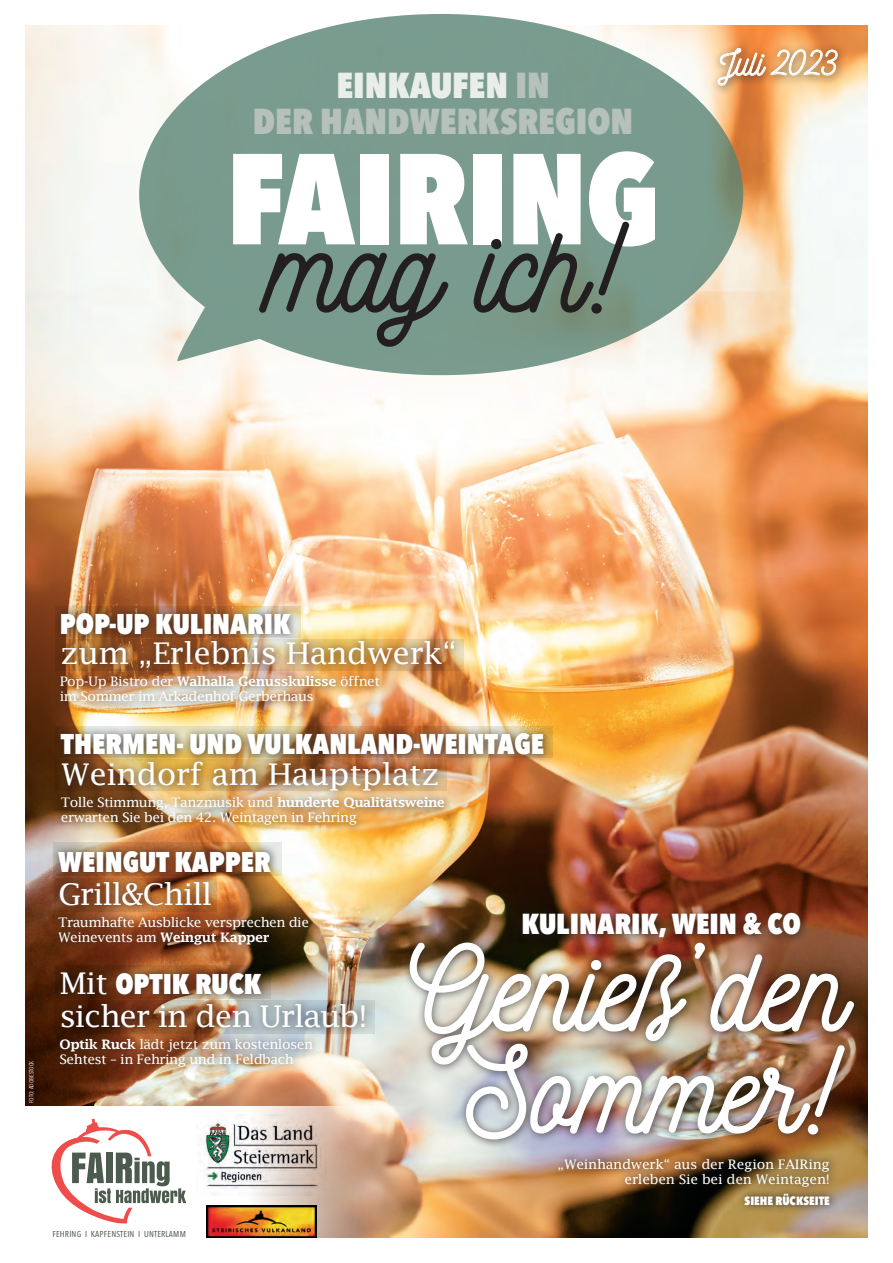
<style>
.page{position:relative;width:893px;height:1263px;background:#fff}
.page>*{position:absolute;margin:0;border:0;box-sizing:border-box;transform-origin:0 0}
.t1{font:800 127.8px "Avenir Next Condensed";letter-spacing:-.01em;color:#fff}
.t2{font:121.05px "Nickainley";color:#231f20}
.t3{font:117.15px "Nickainley";color:#fff}
.t4{font:800 36px "Avenir Next Condensed";color:#b6c1bb}
.t5{font:800 36px "Avenir Next Condensed";color:#e9eeeb}
.t6{font:34.8px "Nickainley";color:#fff}
.t7{font:30px "Lucida Fax";letter-spacing:-.02em;color:#fff;scale:1.05 1}
.t8{font:30px "Lucida Fax";letter-spacing:-.04em;color:#fff;scale:1.05 1}
.t9{font:800 28.8px "Avenir Next Condensed";color:#fff}
.t10{font:800 28.5px "Avenir Next Condensed";color:#fff}
.t11{font:13.2px/15px "Lucida Fax";letter-spacing:-.04em;color:#fff;scale:1.05 1}
.t12{font:13.2px "Lucida Fax";letter-spacing:-.02em;color:#fff;scale:1.05 1}
.t13{font:600 13.2px "Lucida Fax";letter-spacing:-.04em;color:#fff;scale:1.05 1}
.t14{font:800 12px "Avenir Next Condensed";color:#fff}
.t15{font:500 8.55px "Avenir Next Condensed";letter-spacing:.02em;color:#5b665c}
.t16{font:6px "Avenir Next Condensed";color:#fff}
.s1{color:#b6c1bb}
.s2{font-weight:600}
.s3{font-weight:400}
.s4{font-family:"Lucida Fax";font-weight:400;font-size:30px}
</style>
<div class="page">
<img style="left:26px;top:26px;width:841px;height:1211px">
<div style="left:710px;top:41px;width:138px;height:55px;background:#231f20;opacity:.75"></div>
<svg style="left:717px;top:48px;width:121px;height:132px"></svg>
<div style="left:139px;top:14px;width:604px;height:361px;background:#799b8f;border-radius:50%"></div>
<svg style="left:172px;top:252px;width:277px;height:111px"></svg>
<svg style="left:474px;top:221px;width:155px;height:94px"></svg>
<svg style="left:26px;top:1106px;width:415px;height:132px"></svg>
<img style="left:207px;top:1206px;width:109px;height:31px">
<img style="left:197px;top:1115px;width:130px;height:81px">
<svg style="left:47px;top:1118px;width:139px;height:107px"></svg>
<img style="left:551px;top:1150px;width:288px;height:64px">
<div style="left:401px;top:934px;width:462px;height:215px;background:#231f20;opacity:.75"></div>
<img style="left:408px;top:941px;width:447px;height:199px">
<div style="left:514px;top:906px;width:296px;height:41px;background:#231f20;opacity:.75"></div>
<div style="left:52px;top:964px;width:322px;height:112px;background:#231f20;opacity:.75"></div>
<div style="left:51px;top:842px;width:267px;height:112px;background:#231f20;opacity:.75"></div>
<div style="left:53px;top:725px;width:500px;height:109px;background:#231f20;opacity:.75"></div>
<div style="left:53px;top:605px;width:411px;height:106px;background:#231f20;opacity:.75"></div>
<p class="t5" style="left:336px;top:63px;width:215px">EINKAUFEN <span class="s1">IN</span></p>
<p class="t4" style="left:253px;top:99px;width:382px">DER HANDWERKSREGION</p>
<p class="t1" style="left:226px;top:120px;width:435px">FAIRING</p>
<p class="t2" style="left:267px;top:190px;width:354px">mag ich!</p>
<p class="t6" style="left:718px;top:41px;width:122px">Juli 2023</p>
<p class="t16" style="left:26px;top:1103px;width:44px;rotate:-90deg">FOTO: ADOBESTOCK</p>
<p class="t10" style="left:60px;top:606px;width:233px">POP-UP KULINARIK</p>
<p class="t7" style="left:60px;top:635px;width:380px">zum „Erlebnis Handwerk“</p>
<p class="t11" style="left:60px;top:674px;width:306px">Pop-Up Bistro der <span class="s2">Walhalla Genusskulisse</span> öffnet</p>
<p class="t11" style="left:60px;top:689px;width:243px">im Sommer im Arkadenhof Gerberhaus</p>
<p class="t10" style="left:61px;top:727px;width:485px">THERMEN- UND VULKANLAND-WEINTAGE</p>
<p class="t7" style="left:61px;top:756px;width:363px">Weindorf am Hauptplatz</p>
<p class="t11" style="left:61px;top:795px;width:367px">Tolle Stimmung, Tanzmusik und <span class="s2">hunderte Qualitätsweine </span>erwarten Sie bei den 42. Weintagen in Fehring</p>
<p class="t10" style="left:58px;top:844px;width:214px">WEINGUT KAPPER</p>
<p class="t8" style="left:58px;top:876px;width:148px">Grill&amp;Chill</p>
<p class="t11" style="left:58px;top:915px;width:241px">Traumhafte Ausblicke versprechen die</p>
<p class="t13" style="left:58px;top:930px;width:203px"><span class="s3">Weinevents am</span> Weingut Kapper</p>
<p class="t10" style="left:60px;top:966px;width:204px"><span class="s4">Mit</span> OPTIK RUCK</p>
<p class="t8" style="left:60px;top:998px;width:295px">sicher in den Urlaub!</p>
<p class="t11" style="left:60px;top:1037px;width:243px"><span class="s2">Optik Ruck</span> lädt jetzt zum kostenlosen</p>
<p class="t11" style="left:60px;top:1052px;width:225px">Sehtest – in Fehring und in Feldbach</p>
<p class="t15" style="left:52px;top:1229px;width:135px">FEHRING I KAPFENSTEIN I UNTERLAMM</p>
<p class="t9" style="left:521px;top:906px;width:281px">KULINARIK, WEIN &amp; CO</p>
<p class="t3" style="left:411px;top:913px;width:437px">Genieß’ den</p>
<p class="t3" style="left:467px;top:1015px;width:370px">Sommer!</p>
<p class="t12" style="left:558px;top:1156px;width:261px">„Weinhandwerk“ aus der Region FAIRing</p>
<p class="t12" style="left:624px;top:1171px;width:197px">erleben Sie bei den Weintagen!</p>
<p class="t14" style="left:745px;top:1193px;width:87px">SIEHE RÜCKSEITE</p>
</div>
